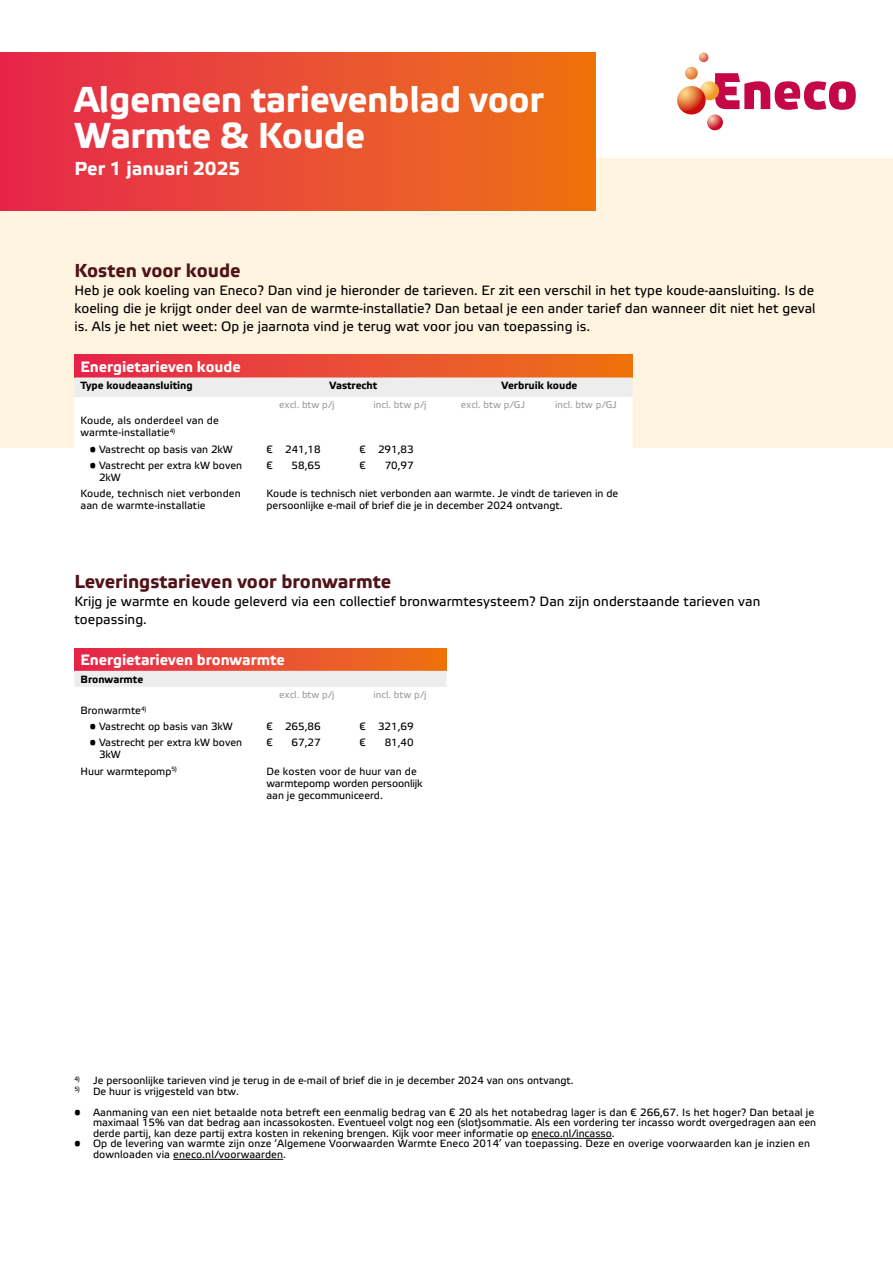
<style>
.page{position:relative;width:893px;height:1263px;background:#fff}
.page>*{position:absolute;margin:0;border:0;box-sizing:border-box;transform-origin:0 0}
.t1{font:700 36px/36px "Etelka Text Pro";letter-spacing:-.01em;color:#fff}
.t2{font:700 18.75px "Etelka Text Pro";color:#501318}
.t3{font:700 18.75px "Etelka Text Pro";color:#fff}
.t4{font:700 15px "Etelka Text Pro";color:#fff}
.t5{font:13.5px/18px "Etelka Text Pro";letter-spacing:.005em;color:#000;text-align:justify}
.t6{font:10.5px/12px "Etelka Text Pro";color:#000}
.t7{font:700 10.5px "Etelka Text Pro";color:#000}
.t8{font:9.75px "Etelka Text Pro";color:#9d9d9c}
</style>
<div class="page">
<div style="left:0;top:158px;width:893px;height:289px;background:#fff4e0"></div>
<div style="left:74px;top:355px;width:558px;height:22px;background:linear-gradient(to right,#e62650,#ed7415)"></div>
<div style="left:74px;top:377px;width:558px;height:20px;background:#ededed"></div>
<div style="left:74px;top:397px;width:558px;height:51px;background:#fff"></div>
<div style="left:74px;top:648px;width:372px;height:23px;background:linear-gradient(to right,#e62650,#ed7415)"></div>
<div style="left:74px;top:671px;width:372px;height:16px;background:#ededed"></div>
<hr style="left:531px;top:1138px;width:81px;height:1px;background:#000">
<hr style="left:173px;top:1159px;width:110px;height:1px;background:#000">
<svg style="left:715px;top:73px;width:141px;height:37px"></svg>
<svg style="left:700px;top:81px;width:19px;height:19px"></svg>
<svg style="left:677px;top:86px;width:29px;height:29px"></svg>
<svg style="left:707px;top:115px;width:16px;height:15px"></svg>
<svg style="left:685px;top:53px;width:23px;height:27px"></svg>
<div style="left:0;top:53px;width:595px;height:157px;background:linear-gradient(to right,#e6284f,#ed7414)"></div>
<h1 class="t1" style="left:74px;top:83px;width:471px">Algemeen tarievenblad voor<br>Warmte &amp; Koude</h1>
<h2 class="t3" style="left:74px;top:158px;width:167px">Per 1 januari 2025</h2>
<h2 class="t3" style="left:228px;top:158px;width:13px">4</h2>
<h2 class="t2" style="left:74px;top:260px;width:168px">Kosten voor koude</h2>
<p class="t5" style="left:74px;top:282px;width:743px">Heb je ook koeling van Eneco? Dan vind je hieronder de tarieven. Er zit een verschil in het type koude-aansluiting. Is de koeling die je krijgt onder deel van de warmte-installatie? Dan betaal je een ander tarief dan wanneer dit niet het geval is. Als je het niet weet: Op je jaarnota vind je terug wat voor jou van toepassing is.</p>
<h3 class="t4" style="left:80px;top:358px;width:162px">Energietarieven koude</h3>
<p class="t7" style="left:80px;top:380px;width:114px">Type koudeaansluiting</p>
<p class="t7" style="left:330px;top:380px;width:49px">Vastrecht</p>
<p class="t7" style="left:502px;top:380px;width:77px">Verbruik koude</p>
<p class="t8" style="left:279px;top:400px;width:57px">excl. btw p/j</p>
<p class="t8" style="left:374px;top:400px;width:54px">incl. btw p/j</p>
<p class="t8" style="left:461px;top:400px;width:66px">excl. btw p/GJ</p>
<p class="t8" style="left:555px;top:400px;width:63px">incl. btw p/GJ</p>
<p class="t6" style="left:80px;top:415px;width:140px">Koude, als onderdeel van de warmte-installatie<sup>4)</sup></p>
<p class="t6" style="left:90px;top:444px;width:145px">• Vastrecht op basis van 2kW</p>
<p class="t6" style="left:266px;top:444px;width:56px">€ 241,18</p>
<p class="t6" style="left:359px;top:444px;width:56px">€ 291,83</p>
<p class="t6" style="left:99px;top:460px;width:145px;text-indent:-9px">• Vastrecht per extra kW boven<br>2kW</p>
<p class="t6" style="left:266px;top:460px;width:8px">€</p>
<p class="t6" style="left:292px;top:460px;width:31px">58,65</p>
<p class="t6" style="left:359px;top:460px;width:8px">€</p>
<p class="t6" style="left:385px;top:460px;width:31px">70,97</p>
<p class="t6" style="left:80px;top:488px;width:162px">Koude, technisch niet verbonden aan de warmte-installatie</p>
<p class="t6" style="left:266px;top:488px;width:353px">Koude is technisch niet verbonden aan warmte. Je vindt de tarieven in de persoonlijke e-mail of brief die je in december 2024 ontvangt.</p>
<h2 class="t2" style="left:74px;top:571px;width:318px">Leveringstarieven voor bronwarmte</h2>
<p class="t5" style="left:74px;top:593px;width:687px">Krijg je warmte en koude geleverd via een collectief bronwarmtesysteem? Dan zijn onderstaande tarieven van toepassing.</p>
<h3 class="t4" style="left:80px;top:651px;width:206px">Energietarieven bronwarmte</h3>
<p class="t7" style="left:80px;top:673px;width:64px">Bronwarmte</p>
<p class="t8" style="left:279px;top:690px;width:57px">excl. btw p/j</p>
<p class="t8" style="left:374px;top:690px;width:54px">incl. btw p/j</p>
<p class="t6" style="left:80px;top:705px;width:68px">Bronwarmte<sup>4)</sup></p>
<p class="t6" style="left:90px;top:721px;width:145px">• Vastrecht op basis van 3kW</p>
<p class="t6" style="left:266px;top:721px;width:56px">€ 265,86</p>
<p class="t6" style="left:359px;top:721px;width:56px">€ 321,69</p>
<p class="t6" style="left:99px;top:737px;width:145px;text-indent:-9px">• Vastrecht per extra kW boven<br>3kW</p>
<p class="t6" style="left:266px;top:737px;width:8px">€</p>
<p class="t6" style="left:292px;top:737px;width:31px">67,27</p>
<p class="t6" style="left:359px;top:737px;width:8px">€</p>
<p class="t6" style="left:385px;top:737px;width:30px">81,40</p>
<p class="t6" style="left:80px;top:765px;width:98px">Huur warmtepomp<sup>5)</sup></p>
<p class="t6" style="left:266px;top:765px;width:158px">De kosten voor de huur van de warmtepomp worden persoonlijk aan je gecommuniceerd.</p>
<p class="t6" style="left:74px;top:1075px;width:501px"><sup>4)</sup> Je persoonlijke tarieven vind je terug in de e-mail of brief die in je december 2024 van ons ontvangt.</p>
<p class="t6" style="left:74px;top:1086px;width:166px"><sup>5)</sup> De huur is vrijgesteld van btw.</p>
<p class="t6" style="left:93px;top:1107px;width:725px;line-height:10.5px;text-indent:-19px">• Aanmaning van een niet betaalde nota betreft een eenmalig bedrag van € 20 als het notabedrag lager is dan € 266,67. Is het hoger? Dan betaal je maximaal 15% van dat bedrag aan incassokosten. Eventueel volgt nog een (slot)sommatie. Als een vordering ter incasso wordt overgedragen aan een derde partij, kan deze partij extra kosten in rekening brengen. Kijk voor meer informatie op eneco.nl/incasso.</p>
<p class="t6" style="left:93px;top:1139px;width:718px;line-height:10.5px;text-indent:-19px">• Op de levering van warmte zijn onze ‘Algemene Voorwaarden Warmte Eneco 2014’ van toepassing. Deze en overige voorwaarden kan je inzien en downloaden via eneco.nl/voorwaarden.</p>
</div>
